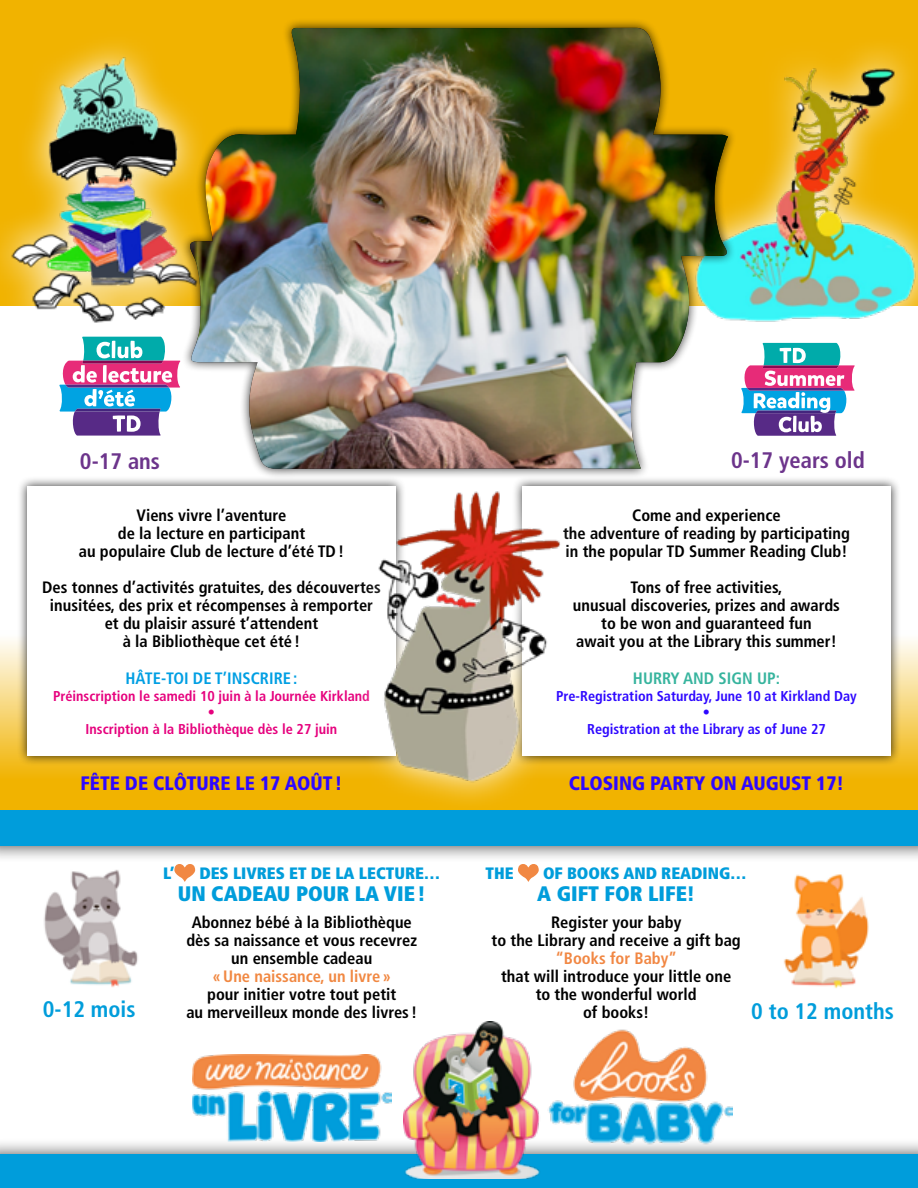
<style>
.page{position:relative;width:918px;height:1188px;background:#fff}
.page>*{position:absolute;margin:0;border:0;box-sizing:border-box;transform-origin:0 0}
.t1{font:700 condensed 22.5px "Frutiger LT Std";color:#6c348b}
.t2{font:700 condensed 22.5px "Frutiger LT Std";color:#009ddb}
.t3{font:900 condensed 21px "Frutiger LT Std";color:#009ddb}
.t4{font:900 condensed 19.5px "Frutiger LT Std";color:#2e08ff}
.t5{font:700 condensed 16.5px/18px "Frutiger LT Std";color:#000;text-align:center}
.t6{font:900 condensed 16.5px "Frutiger LT Std";color:#009ddb}
.t7{font:700 condensed 16.5px "Frutiger LT Std";color:#f18842}
.t8{font:700 condensed 16.5px "Frutiger LT Std";color:#009fe3}
.t9{font:700 condensed 16.5px "Frutiger LT Std";color:#37b49e}
.t10{font:700 condensed 16.5px "Frutiger LT Std";color:#f18743}
.t11{font:700 condensed 14.25px/16.5px "Frutiger LT Std";color:#e6007d;text-align:center}
.t12{font:700 condensed 14.25px/16.5px "Frutiger LT Std";color:#2e08ff;text-align:center}
</style>
<div class="page">
<div style="left:0;top:1138px;width:918px;height:50px;background:#000;opacity:.75"></div>
<div style="left:0;top:1155px;width:918px;height:33px;background:#009ddb"></div>
<div style="left:0;top:793px;width:918px;height:70px;background:#000;opacity:.75"></div>
<div style="left:0;top:810px;width:918px;height:36px;background:#009ddb"></div>
<div style="left:0;top:0;width:918px;height:306px;background:#f1b300"></div>
<div style="left:0;top:630px;width:918px;height:180px;background:linear-gradient(to bottom,#fefefd,#efa900)"></div>
<img style="left:404px;top:1021px;width:328px;height:157px">
<img style="left:193px;top:1054px;width:199px;height:87px">
<svg style="left:77px;top:43px;width:64px;height:11px"></svg>
<img style="left:0;top:54px;width:181px;height:283px">
<svg style="left:763px;top:46px;width:137px;height:297px"></svg>
<img style="left:737px;top:54px;width:181px;height:288px">
<div style="left:17px;top:476px;width:389px;height:290px;background:#000;opacity:.75"></div>
<div style="left:27px;top:486px;width:369px;height:270px;background:#fff"></div>
<div style="left:512px;top:476px;width:389px;height:290px;background:#000;opacity:.75"></div>
<div style="left:522px;top:486px;width:369px;height:270px;background:#fff"></div>
<svg style="left:741px;top:343px;width:114px;height:93px"></svg>
<img style="left:783px;top:874px;width:86px;height:115px">
<svg style="left:59px;top:337px;width:121px;height:99px"></svg>
<img style="left:44px;top:869px;width:94px;height:118px">
<div style="left:181px;top:18px;width:556px;height:461px;background:#000;opacity:.75"></div>
<img style="left:189px;top:28px;width:539px;height:441px">
<svg style="left:349px;top:460px;width:240px;height:350px"></svg>
<img style="left:344px;top:486px;width:230px;height:324px">
<svg style="left:174px;top:864px;width:21px;height:18px"></svg>
<svg style="left:518px;top:864px;width:21px;height:18px"></svg>
<h1 class="t1" style="left:80px;top:448px;width:82px">0-17 ans</h1>
<p class="t5" style="left:79px;top:506px;width:267px">Viens vivre l’aventure<br>de la lecture en participant<br>au populaire Club de lecture d’été TD!</p>
<p class="t5" style="left:42px;top:578px;width:340px">Des tonnes d’activités gratuites, des découvertes inusitées, des prix et récompenses à remporter et du plaisir assuré t’attendent<br>à la Bibliothèque cet été!</p>
<p class="t8" style="left:126px;top:669px;width:173px">HÂTE-TOI DE T’INSCRIRE :</p>
<p class="t11" style="left:53px;top:688px;width:318px">Préinscription le samedi 10 juin à la Journée Kirkland •<br>Inscription à la Bibliothèque dès le 27 juin</p>
<h1 class="t1" style="left:731px;top:447px;width:135px">0-17 years old</h1>
<p class="t5" style="left:563px;top:506px;width:288px">Come and experience<br>the adventure of reading by participating in the popular TD Summer Reading Club!</p>
<p class="t5" style="left:573px;top:578px;width:269px">Tons of free activities,<br>unusual discoveries, prizes and awards to be won and guaranteed fun<br>await you at the Library this summer!</p>
<p class="t9" style="left:633px;top:669px;width:149px">HURRY AND SIGN UP:</p>
<p class="t12" style="left:556px;top:688px;width:302px">Pre-Registration Saturday, June 10 at Kirkland Day •<br>Registration at the Library as of June 27</p>
<p class="t4" style="left:81px;top:772px;width:263px">FÊTE DE CLÔTURE LE 17 AOÛT !</p>
<p class="t4" style="left:569px;top:772px;width:277px">CLOSING PARTY ON AUGUST 17!</p>
<h1 class="t2" style="left:43px;top:996px;width:94px">0-12 mois</h1>
<p class="t6" style="left:163px;top:863px;width:13px">L’</p>
<p class="t6" style="left:199px;top:863px;width:243px">DES LIVRES ET DE LA LECTURE…</p>
<p class="t3" style="left:178px;top:881px;width:249px">UN CADEAU POUR LA VIE!</p>
<p class="t5" style="left:186px;top:914px;width:232px">Abonnez bébé à la Bibliothèque dès sa naissance et vous recevrez un ensemble cadeau</p>
<p class="t7" style="left:213px;top:967px;width:180px">«Une naissance, un livre»</p>
<p class="t5" style="left:186px;top:986px;width:232px">pour initier votre tout petit<br>au merveilleux monde des livres !</p>
<p class="t6" style="left:486px;top:863px;width:30px">THE</p>
<p class="t6" style="left:543px;top:863px;width:205px">OF BOOKS AND READING…</p>
<p class="t3" style="left:537px;top:881px;width:159px">A GIFT FOR LIFE!</p>
<p class="t5" style="left:492px;top:914px;width:251px">Register your baby<br>to the Library and receive a gift bag</p>
<p class="t10" style="left:555px;top:949px;width:123px">“Books for Baby”</p>
<p class="t5" style="left:501px;top:968px;width:232px">that will introduce your little one to the wonderful world<br>of books!</p>
<h1 class="t2" style="left:751px;top:997px;width:144px">0 to 12 months</h1>
</div>
